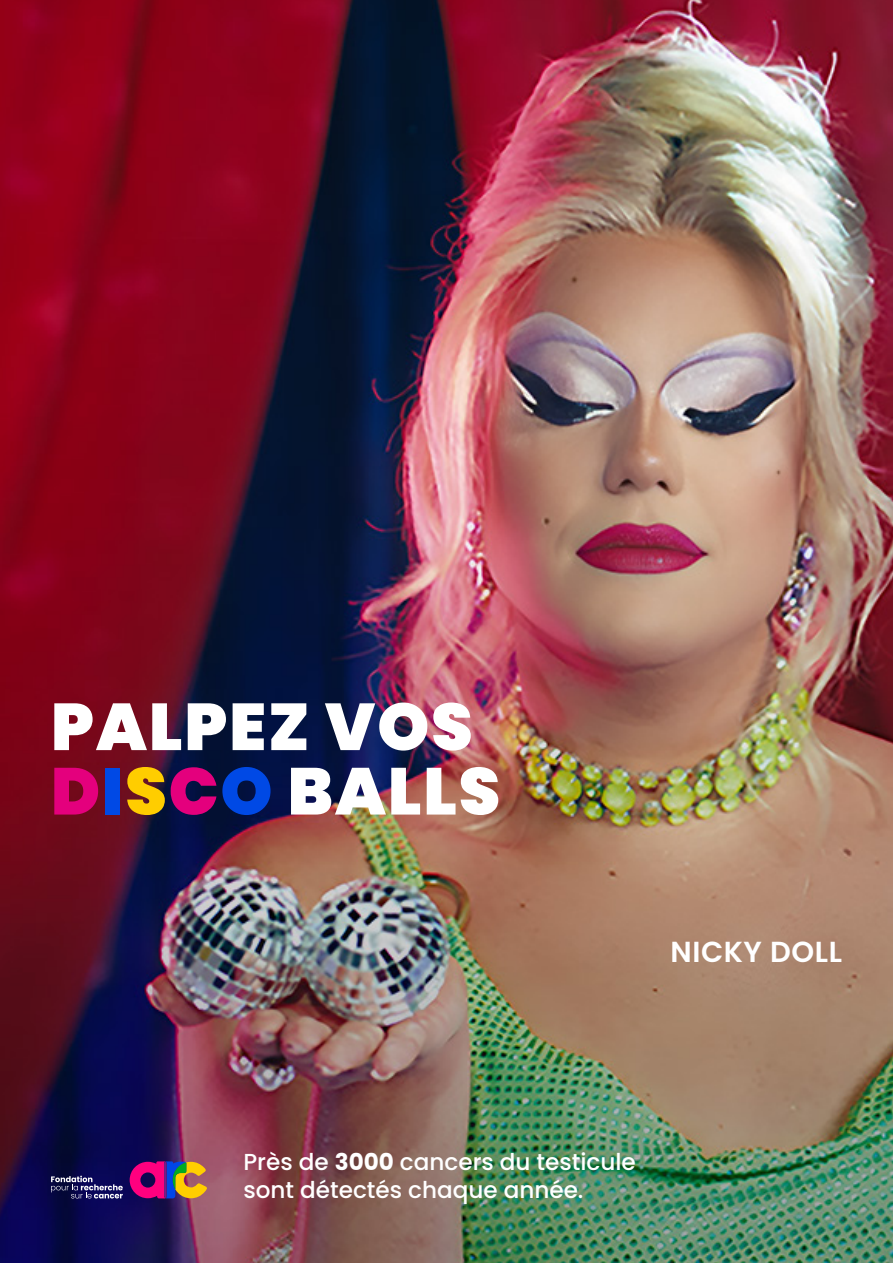
<style>
.page{position:relative;width:893px;height:1263px;background:#fff}
.page>*{position:absolute;margin:0;border:0;box-sizing:border-box;transform-origin:0 0}
.t1{font:900 66.15px "Poppins";letter-spacing:.03em;color:#fff}
.t2{font:600 28.95px "Poppins";letter-spacing:.02em;color:#fff}
.t3{font:500 23.1px "Poppins";color:#fff}
.s1{color:#e4007d}
.s2{color:#0049e5}
.s3{color:#ffcd00}
.s4{font-weight:700}
</style>
<div class="page">
<img style="left:0;top:0;width:893px;height:1263px">
<svg style="left:130px;top:1161px;width:77px;height:37px;background:#a54862"></svg>
<svg style="left:51px;top:1176px;width:72px;height:22px;background:#414076"></svg>
<p class="t1" style="left:51px;top:689px;width:423px">PALPEZ VOS</p>
<p class="t1" style="left:51px;top:753px;width:451px"><span class="s1">D</span><span class="s2">I</span><span class="s3">S</span><span class="s1">C</span><span class="s2">O</span> BALLS</p>
<p class="t2" style="left:670px;top:935px;width:173px">NICKY DOLL</p>
<p class="t3" style="left:243px;top:1148px;width:394px">Près de <span class="s4">3000</span> cancers du testicule</p>
<p class="t3" style="left:243px;top:1176px;width:342px">sont détectés chaque année.</p>
</div>
